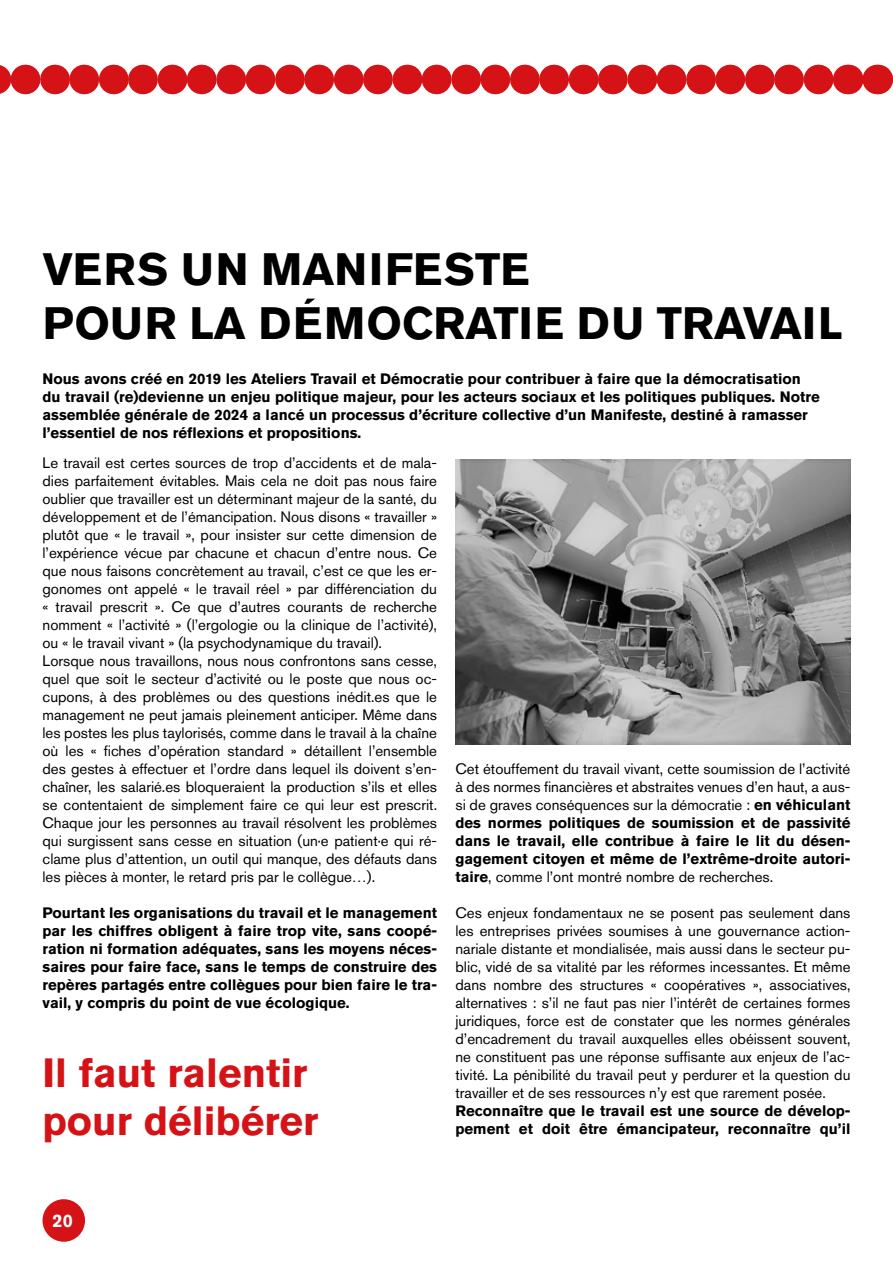
<style>
.page{position:relative;width:893px;height:1263px;background:#fff}
.page>*{position:absolute;margin:0;border:0;box-sizing:border-box;transform-origin:0 0}
.t1{font:700 45px/54px "Akzidenz Grotesk Pro";color:#000}
.t2{font:700 40.5px/48.6px "Akzidenz Grotesk Pro";color:#d51317}
.t3{font:700 18px "Akzidenz Grotesk Pro";color:#fff}
.t4{font:15px/18px "Akzidenz Grotesk Pro";color:#000;text-align:justify}
.t5{font:700 15px/18px "Akzidenz Grotesk Pro";color:#000}
.s1{font-weight:700}
</style>
<div class="page">
<div style="left:43px;top:1199px;width:42px;height:43px;background:#d51317;border-radius:50%"></div>
<img style="left:455px;top:459px;width:395px;height:285px">
<svg style="left:877px;top:65px;width:1px;height:29px"></svg>
<svg style="left:848px;top:65px;width:1px;height:29px"></svg>
<svg style="left:0;top:65px;width:819px;height:29px"></svg>
<h1 class="t1" style="left:43px;top:241px;width:801px">VERS UN MANIFESTE<br>POUR LA DÉMOCRATIE DU TRAVAIL</h1>
<p class="t5" style="left:43px;top:370px;width:779px">Nous avons créé en 2019 les Ateliers Travail et Démocratie pour contribuer à faire que la démocratisation du travail (re)devienne un enjeu politique majeur, pour les acteurs sociaux et les politiques publiques. Notre assemblée générale de 2024 a lancé un processus d’écriture collective d’un Manifeste, destiné à ramasser l’essentiel de nos réflexions et propositions.</p>
<p class="t4" style="left:43px;top:454px;width:396px;text-align:left">Le travail est certes sources de trop d’accidents et de mala&shy;dies parfaitement évitables. Mais cela ne doit pas nous faire oublier que travailler est un déterminant majeur de la santé, du développement et de l’émancipation. Nous disons « travailler » plutôt que « le travail », pour insister sur cette dimension de l’expérience vécue par chacune et chacun d’entre nous. Ce que nous faisons concrètement au travail, c’est ce que les er&shy;gonomes ont appelé « le travail réel » par différenciation du « travail prescrit ». Ce que d’autres courants de recherche nomment « l’activité » (l’ergologie ou la clinique de l’activité), ou « le travail vivant » (la psychodynamique du travail).<br>Lorsque nous travaillons, nous nous confrontons sans cesse, quel que soit le secteur d’activité ou le poste que nous oc&shy;cupons, à des problèmes ou des questions inédit.es que le management ne peut jamais pleinement anticiper. Même dans les postes les plus taylorisés, comme dans le travail à la chaîne où les « fiches d’opération standard » détaillent l’ensemble des gestes à effectuer et l’ordre dans lequel ils doivent s’en&shy;chaîner, les salarié.es bloqueraient la production s’ils et elles se contentaient de simplement faire ce qui leur est prescrit.<br>Chaque jour les personnes au travail résolvent les problèmes qui surgissent sans cesse en situation (un·e patient·e qui ré&shy;clame plus d’attention, un outil qui manque, des défauts dans les pièces à monter, le retard pris par le collègue…).</p>
<p class="t5" style="left:43px;top:904px;width:396px;text-align:justify">Pourtant les organisations du travail et le management par les chiffres obligent à faire trop vite, sans coopé&shy;ration ni formation adéquates, sans les moyens néces&shy;saires pour faire face, sans le temps de construire des repères partagés entre collègues pour bien faire le tra&shy;vail, y compris du point de vue écologique.</p>
<h2 class="t2" style="left:43px;top:1048px;width:277px">Il faut ralentir pour délibérer</h2>
<p class="t4" style="left:455px;top:760px;width:396px">Cet étouffement du travail vivant, cette soumission de l’activité à des normes financières et abstraites venues d’en haut, a aus&shy;si de graves conséquences sur la démocratie : <span class="s1">en véhiculant des normes politiques de soumission et de passivité dans le travail, elle contribue à faire le lit du désen&shy;gagement citoyen et même de l’extrême-droite autori&shy;taire</span>, comme l’ont montré nombre de recherches.</p>
<p class="t4" style="left:455px;top:904px;width:396px">Ces enjeux fondamentaux ne se posent pas seulement dans les entreprises privées soumises à une gouvernance action&shy;nariale distante et mondialisée, mais aussi dans le secteur pu&shy;blic, vidé de sa vitalité par les réformes incessantes. Et même dans nombre des structures « coopératives », associatives, alternatives : s’il ne faut pas nier l’intérêt de certaines formes juridiques, force est de constater que les normes générales d’encadrement du travail auxquelles elles obéissent souvent, ne constituent pas une réponse suffisante aux enjeux de l’ac&shy;tivité. La pénibilité du travail peut y perdurer et la question du travailler et de ses ressources n’y est que rarement posée.</p>
<p class="t5" style="left:455px;top:1102px;width:396px">Reconnaître que le travail est une source de dévelop&shy;pement et doit être émancipateur, reconnaître qu’il</p>
<p class="t3" style="left:53px;top:1209px;width:22px">20</p>
</div>
